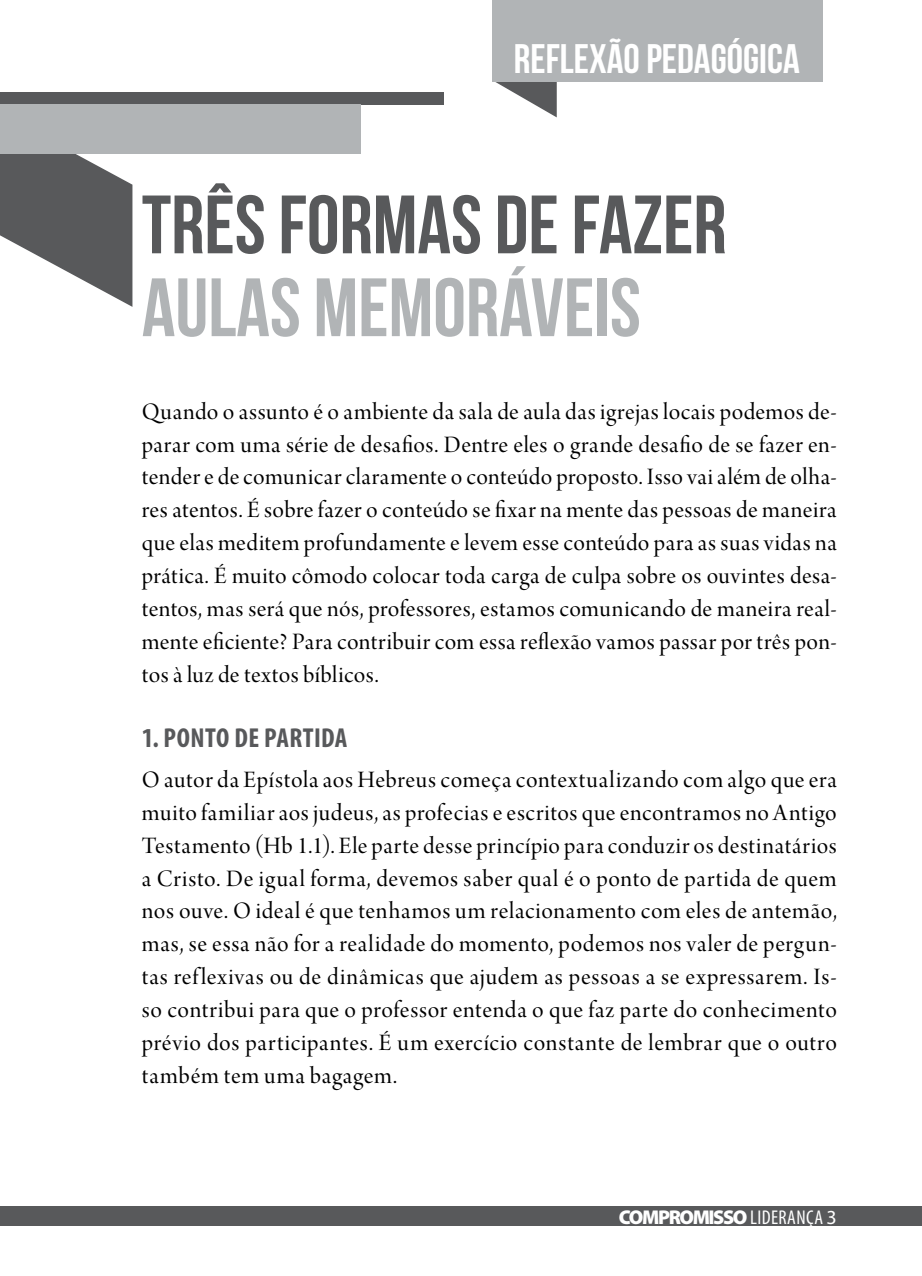
<style>
.page{position:relative;width:922px;height:1276px;background:#fff}
.page>*{position:absolute;margin:0;border:0;box-sizing:border-box;transform-origin:0 0}
.t1{font:700 82.5px "Bebas Neue";color:#58595b}
.t2{font:700 82.5px "Bebas Neue";color:#b1b4b6}
.t3{font:41.25px "Bebas Neue";color:#fff}
.t4{font:700 condensed 27.5px "Myriad Pro";letter-spacing:.015em;color:#58595b}
.t5{font:25px/32.8px "Arno Pro Display";letter-spacing:.025em;color:#000;text-align:justify}
.t6{font:900 20px "Myriad Pro";letter-spacing:-.07em;color:#fff}
.s1{font-weight:400;font-stretch:condensed}
.s2{font-weight:400}
</style>
<div class="page">
<div style="left:0;top:92px;width:443px;height:13px;background:#58595b"></div>
<svg style="left:0;top:154px;width:132px;height:153px"></svg>
<div style="left:0;top:105px;width:360px;height:49px;background:#b1b4b6"></div>
<svg style="left:495px;top:82px;width:61px;height:35px"></svg>
<div style="left:492px;top:0;width:330px;height:82px;background:#b1b4b6"></div>
<div style="left:0;top:1206px;width:921px;height:20px;background:#58595b"></div>
<h2 class="t3" style="left:514px;top:36px;width:287px">REFLEXÃO PEDAGÓGICA</h2>
<h1 class="t1" style="left:142px;top:179px;width:586px">TRÊS FORMAS DE FAZER</h1>
<h1 class="t2" style="left:142px;top:262px;width:500px">AULAS MEMORÁVEIS</h1>
<p class="t5" style="left:142px;top:396px;width:696px">Quando o assunto é o ambiente da sala de aula das igrejas locais podemos de&shy;parar com uma série de desafios. Dentre eles o grande desafio de se fazer en&shy;tender e de comunicar claramente o conteúdo proposto. Isso vai além de olha&shy;res atentos. É sobre fazer o conteúdo se fixar na mente das pessoas de maneira que elas meditem profundamente e levem esse conteúdo para as suas vidas na prática. É muito cômodo colocar toda carga de culpa sobre os ouvintes desa&shy;tentos, mas será que nós, professores, estamos comunicando de maneira real&shy;mente eficiente? Para contribuir com essa reflexão vamos passar por três pon&shy;tos à luz de textos bíblicos.</p>
<p class="t4" style="left:142px;top:720px;width:207px">1. PONTO DE PARTIDA</p>
<p class="t5" style="left:142px;top:765px;width:696px">O autor da Epístola aos Hebreus começa contextualizando com algo que era muito familiar aos judeus, as profecias e escritos que encontramos no Antigo Testamento (Hb 1.1). Ele parte desse princípio para conduzir os destinatários a Cristo. De igual forma, devemos saber qual é o ponto de partida de quem nos ouve. O ideal é que tenhamos um relacionamento com eles de antemão, mas, se essa não for a realidade do momento, podemos nos valer de pergun&shy;tas reflexivas ou de dinâmicas que ajudem as pessoas a se expressarem. Is&shy;so contribui para que o professor entenda o que faz parte do conhecimento prévio dos participantes. É um exercício constante de lembrar que o outro também tem uma bagagem.</p>
<p class="t6" style="left:618px;top:1205px;width:219px">COMPROMISSO <span class="s1">LIDERANÇA</span> <span class="s2">3</span></p>
</div>
